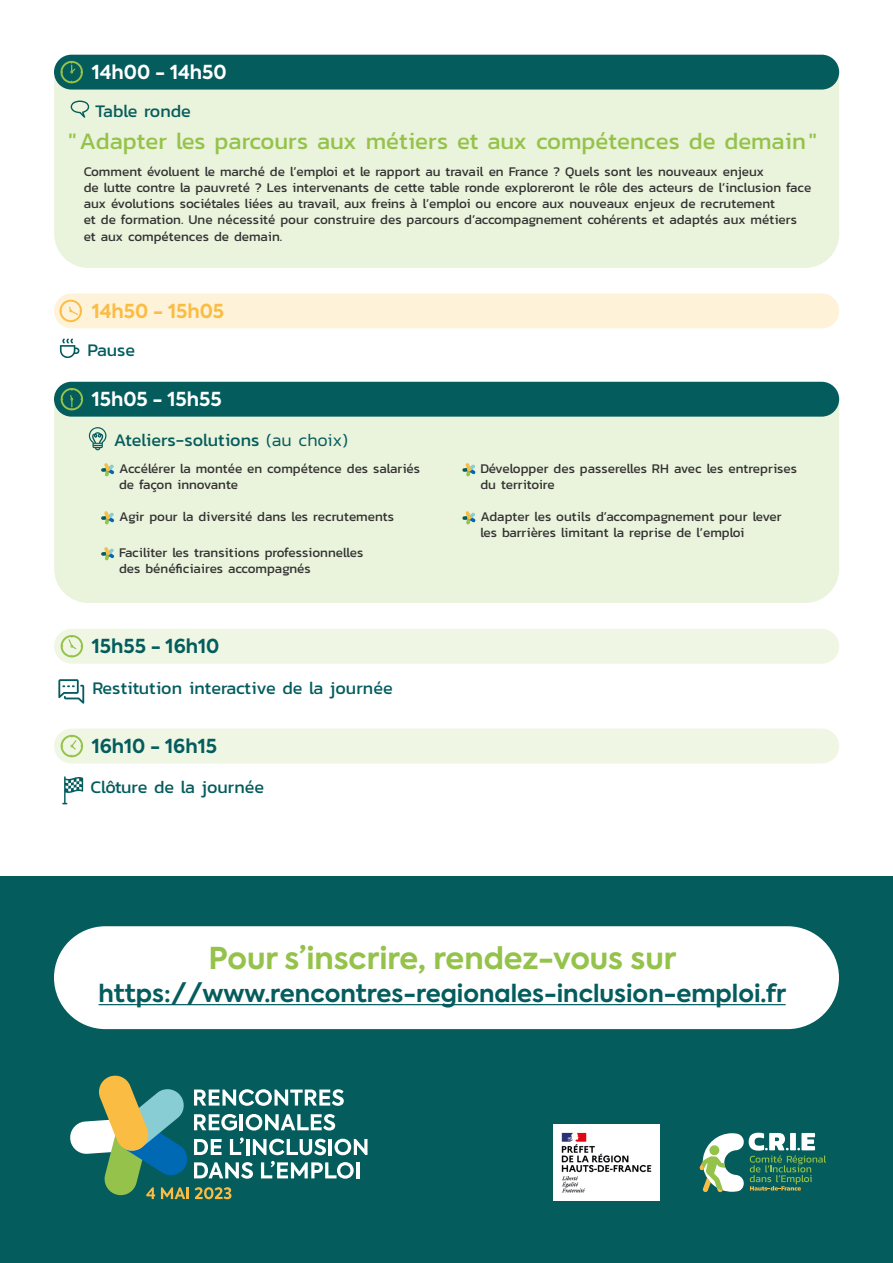
<style>
.page{position:relative;width:893px;height:1263px;background:#fff}
.page>*{position:absolute;margin:0;border:0;box-sizing:border-box;transform-origin:0 0}
.t1{font:700 30px "Axiforma";color:#94c24a}
.t2{font:24px "Kanit";color:#94c24a}
.t3{font:700 24px "Axiforma";color:#045c5d}
.t4{font:700 19.2px "Axiforma";color:#fff}
.t5{font:700 19.2px "Axiforma";color:#045c5d}
.t6{font:700 19.2px "Axiforma";color:#fbbc43}
.t7{font:18px "Kanit";color:#045c5d}
.t8{font:13.5px/16.2px "Kanit";color:#333}
.s1{font-weight:300}
</style>
<div class="page">
<div style="left:54px;top:404px;width:785px;height:199px;background:#eaf3db"></div>
<div style="left:54px;top:77px;width:785px;height:191px;background:#eaf3db"></div>
<div style="left:0;top:876px;width:893px;height:387px;background:#045c5d"></div>
<div style="left:54px;top:293px;width:785px;height:35px;background:#fef2d9;border-radius:17px"></div>
<svg style="left:59px;top:299px;width:23px;height:24px"></svg>
<div style="left:54px;top:382px;width:785px;height:35px;background:#045c5d;border-radius:17px"></div>
<div style="left:54px;top:629px;width:785px;height:35px;background:#eff6e4;border-radius:17px"></div>
<div style="left:54px;top:729px;width:785px;height:34px;background:#eff6e4;border-radius:17px"></div>
<svg style="left:101px;top:463px;width:13px;height:14px"></svg>
<svg style="left:101px;top:511px;width:13px;height:14px"></svg>
<svg style="left:101px;top:547px;width:13px;height:13px"></svg>
<svg style="left:462px;top:463px;width:14px;height:14px"></svg>
<svg style="left:462px;top:511px;width:14px;height:14px"></svg>
<svg style="left:60px;top:388px;width:23px;height:23px"></svg>
<svg style="left:60px;top:635px;width:24px;height:23px"></svg>
<svg style="left:60px;top:734px;width:24px;height:24px"></svg>
<svg style="left:58px;top:679px;width:26px;height:25px"></svg>
<div style="left:54px;top:926px;width:785px;height:103px;background:#fff;border-radius:51px"></div>
<hr style="left:99px;top:1004px;width:687px;height:1px;background:#045c5d">
<svg style="left:62px;top:776px;width:21px;height:28px"></svg>
<div style="left:54px;top:55px;width:785px;height:35px;background:#045c5d;border-radius:17px"></div>
<svg style="left:71px;top:101px;width:18px;height:17px"></svg>
<svg style="left:60px;top:60px;width:23px;height:24px"></svg>
<svg style="left:70px;top:1076px;width:297px;height:123px"></svg>
<svg style="left:60px;top:338px;width:20px;height:20px"></svg>
<svg style="left:89px;top:427px;width:18px;height:23px"></svg>
<img style="left:553px;top:1124px;width:106px;height:77px">
<svg style="left:700px;top:1133px;width:126px;height:59px"></svg>
<div style="left:709px;top:1145px;width:11px;height:10px;background:#94c24a;border-radius:50%"></div>
<h3 class="t4" style="left:92px;top:59px;width:136px">14h00 - 14h50</h3>
<h3 class="t7" style="left:95px;top:98px;width:97px">Table ronde</h3>
<h2 class="t2" style="left:68px;top:123px;width:750px">"Adapter les parcours aux métiers et aux compétences de demain"</h2>
<p class="t8" style="left:84px;top:163px;width:729px">Comment évoluent le marché de l’emploi et le rapport au travail en France ? Quels sont les nouveaux enjeux<br>de lutte contre la pauvreté ? Les intervenants de cette table ronde exploreront le rôle des acteurs de l’inclusion face aux évolutions sociétales liées au travail, aux freins à l’emploi ou encore aux nouveaux enjeux de recrutement<br>et de formation. Une nécessité pour construire des parcours d’accompagnement cohérents et adaptés aux métiers et aux compétences de demain.</p>
<h3 class="t6" style="left:92px;top:298px;width:134px">14h50 - 15h05</h3>
<h3 class="t7" style="left:87px;top:337px;width:49px">Pause</h3>
<h3 class="t4" style="left:92px;top:386px;width:132px">15h05 - 15h55</h3>
<h3 class="t7" style="left:114px;top:427px;width:236px">Ateliers-solutions <span class="s1">(au choix)</span></h3>
<p class="t8" style="left:119px;top:460px;width:302px">Accélérer la montée en compétence des salariés de façon innovante</p>
<p class="t8" style="left:119px;top:508px;width:276px">Agir pour la diversité dans les recrutements</p>
<p class="t8" style="left:119px;top:544px;width:246px">Faciliter les transitions professionnelles des bénéficiaires accompagnés</p>
<h3 class="t5" style="left:92px;top:633px;width:129px">15h55 - 16h10</h3>
<h3 class="t7" style="left:92px;top:675px;width:302px">Restitution interactive de la journée</h3>
<h3 class="t5" style="left:92px;top:732px;width:127px">16h10 - 16h15</h3>
<h3 class="t7" style="left:90px;top:773px;width:175px">Clôture de la journée</h3>
<p class="t8" style="left:480px;top:460px;width:318px">Développer des passerelles RH avec les entreprises du territoire</p>
<p class="t8" style="left:480px;top:508px;width:303px">Adapter les outils d’accompagnement pour lever les barrières limitant la reprise de l’emploi</p>
<h1 class="t1" style="left:208px;top:938px;width:469px">Pour s’inscrire, rendez-vous sur</h1>
<h2 class="t3" style="left:99px;top:977px;width:689px">https://www.rencontres-regionales-inclusion-emploi.fr</h2>
</div>
